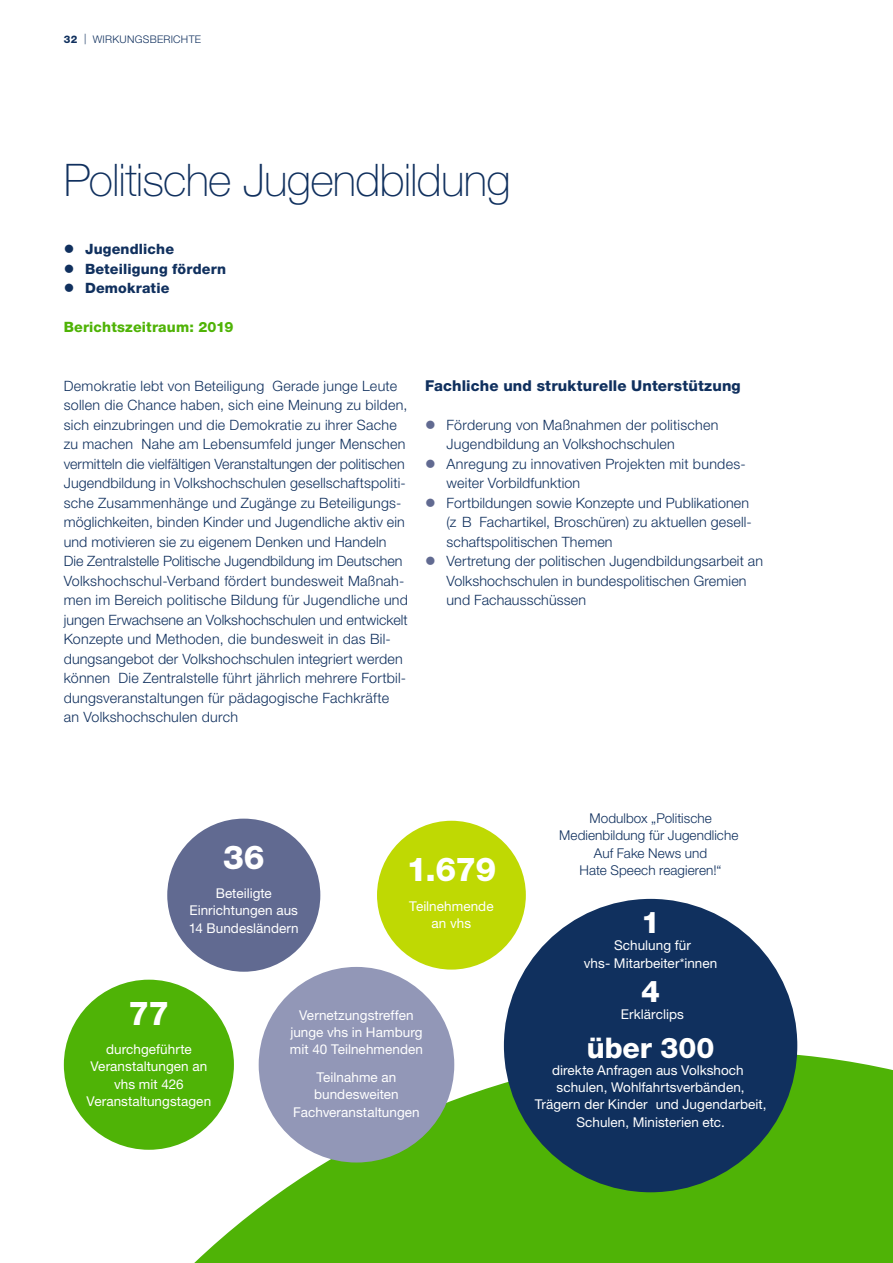
<style>
.page{position:relative;width:893px;height:1263px;background:#fff}
.page>*{position:absolute;margin:0;border:0;box-sizing:border-box;transform-origin:0 0}
.t1{font:100 45px "Helvetica Neue LT Std";letter-spacing:-.02em;color:#10305e}
.t2{font:800 33px "Helvetica Neue LT Std";letter-spacing:-.025em;color:#fff}
.t3{font:800 30px "Helvetica Neue LT Std";color:#fff}
.t4{font:800 28.5px "Helvetica Neue LT Std";letter-spacing:-.005em;color:#fff}
.t5{font:800 15px "Helvetica Neue LT Std";letter-spacing:.01em;color:#10305e}
.t6{font:300 14.25px/19.5px "Helvetica Neue LT Std";letter-spacing:.01em;color:#10305e}
.t7{font:800 14.25px "Helvetica Neue LT Std";letter-spacing:.01em;color:#10305e}
.t8{font:800 14.25px "Helvetica Neue LT Std";letter-spacing:.01em;color:#4fb306}
.t9{font:13.5px/17.2px "Helvetica Neue LT Std";letter-spacing:.005em;color:#fff;text-align:center}
.t10{font:300 13.5px/17.2px "Helvetica Neue LT Std";letter-spacing:.005em;color:#10305e;text-align:center}
.t11{font:300 10.5px "Helvetica Neue LT Std";letter-spacing:.03em;color:#10305e}
.s1{font-weight:800}
.s2{color:#616a91}
</style>
<div class="page">
<div style="left:167px;top:819px;width:153px;height:153px;background:#616a91;border-radius:50%"></div>
<div style="left:377px;top:821px;width:149px;height:148px;background:#bfd903;border-radius:50%"></div>
<svg style="left:158px;top:1051px;width:735px;height:212px;fill:#4fb306"></svg>
<div style="left:259px;top:967px;width:195px;height:195px;background:#9297b7;border-radius:50%"></div>
<div style="left:64px;top:980px;width:170px;height:170px;background:#4fb306;border-radius:50%"></div>
<div style="left:504px;top:899px;width:293px;height:293px;background:#10305e;border-radius:50%"></div>
<p class="t11" style="left:64px;top:32px;width:139px"><span class="s1">32</span> | WIRKUNGSBERICHTE</p>
<p class="t1" style="left:64px;top:154px;width:448px">Politische Jugendbildung</p>
<p class="t7" style="left:64px;top:240px;width:112px">● Jugendliche</p>
<p class="t7" style="left:64px;top:260px;width:164px">● Beteiligung fördern</p>
<p class="t7" style="left:64px;top:279px;width:107px">● Demokratie</p>
<p class="t8" style="left:64px;top:318px;width:171px">Berichtszeitraum: 2019</p>
<p class="t6" style="left:64px;top:375px;width:346px">Demokratie lebt von Beteiligung Gerade junge Leute sollen die Chance haben, sich eine Meinung zu bilden, sich einzubringen und die Demokratie zu ihrer Sache zu machen Nahe am Lebensumfeld junger Menschen vermitteln die vielfältigen Veranstaltungen der politischen Jugendbildung in Volkshochschulen gesellschaftspoliti&shy;sche Zusammenhänge und Zugänge zu Beteiligungs&shy;möglichkeiten, binden Kinder und Jugendliche aktiv ein und motivieren sie zu eigenem Denken und Handeln Die Zentralstelle Politische Jugendbildung im Deutschen Volkshochschul-Verband fördert bundesweit Maßnah&shy;men im Bereich politische Bildung für Jugendliche und jungen Erwachsene an Volkshochschulen und entwickelt Konzepte und Methoden, die bundesweit in das Bil&shy;dungsangebot der Volkshochschulen integriert werden können Die Zentralstelle führt jährlich mehrere Fortbil&shy;dungsveranstaltungen für pädagogische Fachkräfte<br>an Volkshochschulen durch</p>
<p class="t5" style="left:425px;top:376px;width:317px">Fachliche und strukturelle Unterstützung</p>
<p class="t6" style="left:446px;top:414px;width:273px;text-indent:-21px"><span class="s2">●</span> Förderung von Maßnahmen der politischen<br>Jugendbildung an Volkshochschulen</p>
<p class="t6" style="left:446px;top:453px;width:301px;text-indent:-21px"><span class="s2">●</span> Anregung zu innovativen Projekten mit bundes&shy;weiter Vorbildfunktion</p>
<p class="t6" style="left:446px;top:492px;width:307px;text-indent:-21px"><span class="s2">●</span> Fortbildungen sowie Konzepte und Publikationen (z B Fachartikel, Broschüren) zu aktuellen gesell&shy;schaftspolitischen Themen</p>
<p class="t6" style="left:446px;top:551px;width:318px;text-indent:-21px"><span class="s2">●</span> Vertretung der politischen Jugendbildungsarbeit an<br>Volkshochschulen in bundespolitischen Gremien und Fachausschüssen</p>
<h2 class="t2" style="left:223px;top:838px;width:43px">36</h2>
<p class="t9" style="left:189px;top:884px;width:111px">Beteiligte<br>Einrichtungen aus<br>14 Bundesländern</p>
<h2 class="t2" style="left:406px;top:850px;width:91px">1.679</h2>
<p class="t9" style="left:409px;top:897px;width:86px">Teilnehmende an vhs</p>
<h2 class="t2" style="left:129px;top:993px;width:42px">77</h2>
<p class="t9" style="left:87px;top:1040px;width:126px">durchgeführte<br>Veranstaltungen an vhs mit 426<br>Veranstaltungstagen</p>
<p class="t9" style="left:290px;top:1006px;width:135px">Vernetzungstreffen junge vhs in Hamburg mit 40 Teilnehmenden</p>
<p class="t9" style="left:293px;top:1068px;width:128px">Teilnahme an bundesweiten<br>Fachveranstaltungen</p>
<p class="t10" style="left:559px;top:809px;width:181px">Modulbox „Politische<br>Medienbildung für Jugendliche<br>Auf Fake News und<br>Hate Speech reagieren!“</p>
<h3 class="t3" style="left:641px;top:904px;width:20px">1</h3>
<p class="t9" style="left:584px;top:937px;width:135px">Schulung für<br>vhs- Mitarbeiter*innen</p>
<h3 class="t3" style="left:641px;top:973px;width:20px">4</h3>
<p class="t9" style="left:621px;top:1006px;width:64px">Erklärclips</p>
<h3 class="t4" style="left:587px;top:1030px;width:129px">über 300</h3>
<p class="t9" style="left:535px;top:1061px;width:233px">direkte Anfragen aus Volkshoch schulen, Wohlfahrtsverbänden,<br>Trägern der Kinder und Jugendarbeit,<br>Schulen, Ministerien etc.</p>
</div>
